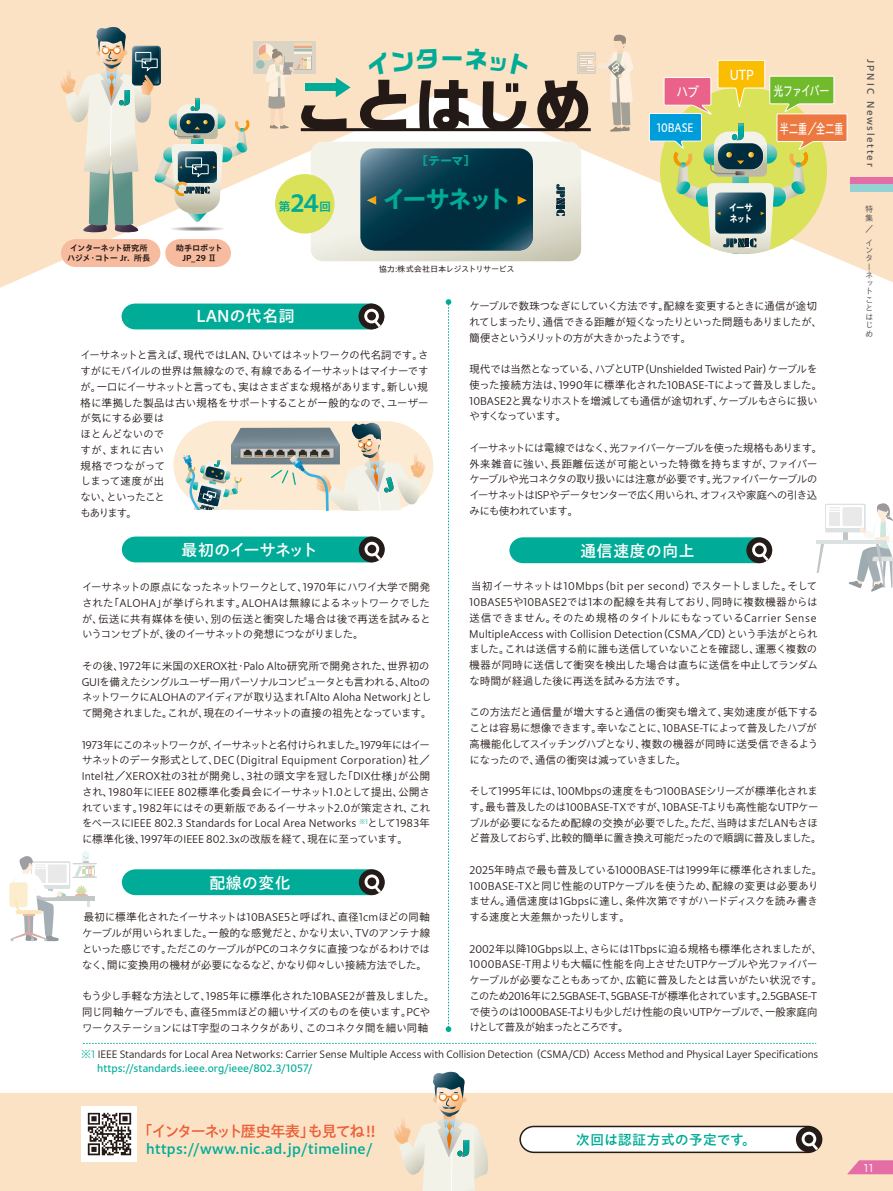
<style>
.page{position:relative;width:893px;height:1191px;background:#fce2c4}
.page>*{position:absolute;margin:0;border:0;box-sizing:border-box;transform-origin:0 0}
.t1{font:700 57px "Ro G San Srf Std";letter-spacing:.05em;color:#231916}
.t2{font:700 expanded 24px "P Aoto Gothic Std N";letter-spacing:-.14em;color:#00ac97}
.t3{font:700 16.5px "P Aoto Gothic Std N De";letter-spacing:-.015em;color:#fff}
.t4{font:700 16.5px "P Aoto Gothic Std N De";letter-spacing:-.075em;color:#fff}
.t5{font:700 15.6px "P Aoto Gothic Std N De";letter-spacing:-.125em;color:#eb603a}
.t6{font:700 14.25px "P Aoto Gothic Std N De";letter-spacing:.02em;color:#00ac97}
.t7{font:700 14.25px "P Aoto Gothic Std N De";letter-spacing:-.015em;color:#00ac97}
.t8{font:500 14.25px "P Aoto Gothic Std N";letter-spacing:-.07em;color:#fff;scale:.68 1}
.t9{font:500 14.25px "P Aoto Gothic Std N";letter-spacing:-.07em;color:#fff;scale:.74 1}
.t10{font:500 14.25px "P Aoto Gothic Std N";letter-spacing:-.07em;color:#fff;scale:.88 1}
.t11{font:700 12.15px "P Aoto Gothic Std N";color:#00ac97}
.t12{font:500 12px "P Aoto Gothic Std N";letter-spacing:-.01em;color:#fff;scale:.88 1}
.t13{font:700 expanded 12px "P Aoto Gothic Std N";color:#00ac97}
.t14{font:11.1px "P Aoto Gothic Std N";color:#fff;scale:.9 1}
.t15{font:300 10.95px/15.8px "P Aoto Gothic Std N";letter-spacing:-.06em;color:#211614}
.t16{font:300 10.95px/15.8px "P Aoto Gothic Std N";letter-spacing:-.025em;color:#211614}
.t17{font:300 10.95px/15.8px "P Aoto Gothic Std N";letter-spacing:-.1em;color:#211614}
.t18{font:300 10.95px/15.8px "P Aoto Gothic Std N";letter-spacing:-.095em;color:#211614}
.t19{font:300 10.5px/13.5px "P Aoto Gothic Std N";letter-spacing:-.005em;color:#211614}
.t20{font:700 9.75px "P Aoto Gothic Std N De";letter-spacing:.18em;color:#595857}
.t21{font:700 expanded 9.3px/10.6px "P Aoto Gothic Std N";letter-spacing:-.125em;color:#fff;scale:.9 1}
.t22{font:700 8.25px/10.5px "P Aoto Gothic Std N";letter-spacing:-.065em;color:#211614;text-align:center}
.t23{font:8.25px "P Aoto Gothic Std N";letter-spacing:-.045em;color:#231916}
.t24{font:8.25px/8.4px "P Aoto Gothic Std N";color:#595857}
.t25{font:700 8.25px/10.5px "P Aoto Gothic Std N";letter-spacing:-.045em;color:#211614;text-align:center}
.s1{font-family:"TBUD Go Std"}
.s2{font-size:24.15px}
.s3{color:#00ac97}
.s4{font-weight:500;color:#00ac97}
</style>
<div class="page">
<div style="left:1px;top:91px;width:892px;height:1001px;background:#fff"></div>
<svg style="left:392px;top:1071px;width:98px;height:120px"></svg>
<div style="left:843px;top:525px;width:5px;height:15px;background:#c1c6c6"></div>
<svg style="left:825px;top:504px;width:41px;height:28px"></svg>
<div style="left:827px;top:505px;width:37px;height:23px;background:#fff"></div>
<svg style="left:829px;top:507px;width:11px;height:4px"></svg>
<div style="left:829px;top:512px;width:11px;height:14px;background:#e9e9e9"></div>
<div style="left:842px;top:507px;width:20px;height:19px;background:#e9e9e9;border-radius:2px"></div>
<svg style="left:814px;top:542px;width:10px;height:31px"></svg>
<hr style="left:816px;top:540px;width:67px;height:3px;background:#bac4c3">
<svg style="left:849px;top:503px;width:44px;height:88px;background:#e0e2e3"></svg>
<div style="left:803px;top:573px;width:29px;height:61px;background:#fff"></div>
<hr style="left:0;top:0;width:1px;height:1191px;background:#fbe8f1">
<div style="left:577px;top:52px;width:19px;height:22px;background:#dacebf"></div>
<svg style="left:578px;top:35px;width:55px;height:97px"></svg>
<svg style="left:253px;top:41px;width:63px;height:32px"></svg>
<div style="left:285px;top:56px;width:27px;height:14px;background:#bfb8a8"></div>
<svg style="left:256px;top:60px;width:9px;height:9px"></svg>
<svg style="left:258px;top:44px;width:53px;height:85px"></svg>
<svg style="left:61px;top:239px;width:170px;height:28px;background:#f7c1a8"></svg>
<img style="left:82px;top:1106px;width:55px;height:55px">
<svg style="left:59px;top:27px;width:191px;height:206px"></svg>
<svg style="left:311px;top:142px;width:270px;height:119px;background:#6c868a"></svg>
<div style="left:275px;top:174px;width:59px;height:59px;background:#dae259;border-radius:50%"></div>
<div style="left:299px;top:78px;width:52px;height:16px;background:#fce2c4"></div>
<div style="left:305px;top:84px;width:34px;height:7px;background:#00ac97"></div>
<svg style="left:336px;top:77px;width:15px;height:20px"></svg>
<hr style="left:301px;top:128px;width:290px;height:3px;background:#231916">
<svg style="left:519px;top:1125px;width:304px;height:28px;background:#dedbd9"></svg>
<svg style="left:649px;top:60px;width:198px;height:194px"></svg>
<svg style="left:73px;top:851px;width:24px;height:26px"></svg>
<hr style="left:87px;top:898px;width:2px;height:37px;background:#bac4c3">
<hr style="left:24px;top:896px;width:71px;height:4px;background:#c1c6c6">
<svg style="left:31px;top:861px;width:39px;height:28px"></svg>
<div style="left:32px;top:862px;width:37px;height:22px;background:#fff"></div>
<div style="left:48px;top:864px;width:19px;height:19px;background:#efefef"></div>
<svg style="left:9px;top:882px;width:19px;height:25px"></svg>
<svg style="left:10px;top:854px;width:56px;height:87px"></svg>
<svg style="left:75px;top:885px;width:13px;height:11px"></svg>
<div style="left:81px;top:907px;width:33px;height:52px;background:#fff"></div>
<svg style="left:122px;top:303px;width:262px;height:26px;background:#10a895"></svg>
<svg style="left:446px;top:299px;width:5px;height:733px;background:#e2f5f3"></svg>
<svg style="left:122px;top:536px;width:263px;height:26px;background:#11a895"></svg>
<svg style="left:122px;top:869px;width:263px;height:26px;background:#0fa794"></svg>
<svg style="left:509px;top:537px;width:263px;height:26px;background:#0fa794"></svg>
<svg style="left:83px;top:1043px;width:733px;height:1px"></svg>
<svg style="left:173px;top:420px;width:260px;height:90px"></svg>
<svg style="left:847px;top:1160px;width:46px;height:14px"></svg>
<div style="left:850px;top:177px;width:43px;height:7px;background:#e46da5"></div>
<div style="left:850px;top:184px;width:43px;height:8px;background:#94d2d3"></div>
<p class="t22" style="left:67px;top:243px;width:85px">インターネット研究所ハジメ・コトー Jr. 所長</p>
<p class="t25" style="left:176px;top:243px;width:48px">助手ロボット<br>JP_29 <span class="s1">Ⅱ</span></p>
<h1 class="t1" style="left:296px;top:66px;width:297px">ことはじめ</h1>
<p class="t11" style="left:279px;top:200px;width:54px">第<span class="s2">24</span>回</p>
<p class="t13" style="left:416px;top:153px;width:61px">［テーマ］</p>
<h2 class="t2" style="left:382px;top:186px;width:130px">イーサネット</h2>
<p class="t23" style="left:379px;top:264px;width:138px">協力:株式会社日本レジストリサービス</p>
<h3 class="t10" style="left:676px;top:84px;width:28px">ハブ</h3>
<p class="t12" style="left:657px;top:121px;width:43px">10BASE</p>
<h3 class="t10" style="left:730px;top:67px;width:29px">UTP</h3>
<h3 class="t9" style="left:773px;top:83px;width:78px">光ファイバー</h3>
<h3 class="t8" style="left:779px;top:120px;width:96px">半二重／全二重</h3>
<p class="t21" style="left:729px;top:203px;width:28px">イーサネット</p>
<h3 class="t3" style="left:196px;top:307px;width:100px">LANの代名詞</h3>
<p class="t15" style="left:80px;top:348px;width:350px">イーサネットと言えば、現代ではLAN、ひいてはネットワークの代名詞です。さすがにモバイルの世界は無線なので、有線であるイーサネットはマイナーですが。一口にイーサネットと言っても、実はさまざまな規格があります。新しい規格に準拠した製品は古い規格をサポートすることが一般的なので、ユーザーが気にする必要は<br>ほとんどないので<br>すが、まれに古い<br>規格でつながって<br>しまって速度が出<br>ない、といったこと<br>もあります。</p>
<h3 class="t4" style="left:181px;top:540px;width:138px">最初のイーサネット</h3>
<p class="t18" style="left:469px;top:299px;width:355px">ケーブルで数珠つなぎにしていく方法です。配線を変更するときに通信が途切れてしまったり、通信できる距離が短くなったりといった問題もありましたが、簡便さというメリットの方が大きかったようです。</p>
<p class="t15" style="left:469px;top:362px;width:355px">現代では当然となっている、ハブとUTP（Unshielded Twisted Pair）ケーブルを使った接続方法は、1990年に標準化された10BASE-Tによって普及しました。10BASE2と異なりホストを増減しても通信が途切れず、ケーブルもさらに扱いやすくなっています。</p>
<p class="t17" style="left:469px;top:441px;width:355px">イーサネットには電線ではなく、光ファイバーケーブルを使った規格もあります。外来雑音に強い、長距離伝送が可能といった特徴を持ちますが、ファイバーケーブルや光コネクタの取り扱いには注意が必要です。光ファイバーケーブルのイーサネットはISPやデータセンターで広く用いられ、オフィスや家庭への引き込みにも使われています。</p>
<h3 class="t3" style="left:580px;top:541px;width:116px">通信速度の向上</h3>
<p class="t16" style="left:469px;top:579px;width:350px">当初イーサネットは10Mbps（bit per second）でスタートしました。そして10BASE5や10BASE2では1本の配線を共有しており、同時に複数機器からは送信できません。そのため規格のタイトルにもなっているCarrier Sense MultipleAccess with Collision Detection（CSMA／CD）という手法がとられました。これは送信する前に誰も送信していないことを確認し、運悪く複数の機器が同時に送信して衝突を検出した場合は直ちに送信を中止してランダムな時間が経過した後に再送を試みる方法です。</p>
<p class="t15" style="left:469px;top:705px;width:351px">この方法だと通信量が増大すると通信の衝突も増えて、実効速度が低下することは容易に想像できます。幸いなことに、10BASE-Tによって普及したハブが高機能化してスイッチングハブとなり、複数の機器が同時に送受信できるようになったので、通信の衝突は減っていきました。</p>
<p class="t15" style="left:469px;top:784px;width:354px">そして1995年には、100Mbpsの速度をもつ100BASEシリーズが標準化されます。最も普及したのは100BASE-TXですが、10BASE-Tよりも高性能なUTPケーブルが必要になるため配線の交換が必要でした。ただ、当時はまだLANもさほど普及しておらず、比較的簡単に置き換え可能だったので順調に普及しました。</p>
<p class="t15" style="left:469px;top:863px;width:355px">2025年時点で最も普及している1000BASE-Tは1999年に標準化されました。100BASE-TXと同じ性能のUTPケーブルを使うため、配線の変更は必要ありません。通信速度は1Gbpsに達し、条件次第ですがハードディスクを読み書きする速度と大差無かったりします。</p>
<p class="t15" style="left:469px;top:941px;width:355px">2002年以降10Gbps以上、さらには1Tbpsに迫る規格も標準化されましたが、1000BASE-T用よりも大幅に性能を向上させたUTPケーブルや光ファイバーケーブルが必要なこともあってか、広範に普及したとは言いがたい状況です。このため2016年に2.5GBASE-T、5GBASE-Tが標準化されています。2.5GBASE-Tで使うのは1000BASE-Tよりも少しだけ性能の良いUTPケーブルで、一般家庭向けとして普及が始まったところです。</p>
<p class="t19" style="left:97px;top:1048px;width:723px;text-indent:-16px"><span class="s3">※1</span> IEEE Standards for Local Area Networks: Carrier Sense Multiple Access with Collision Detection （CSMA/CD）Access Method and Physical Layer Specifications <span class="s4">https://standards.ieee.org/ieee/802.3/1057/</span></p>
<p class="t15" style="left:82px;top:580px;width:351px;text-align:justify">イーサネットの原点になったネットワークとして、1970年にハワイ大学で開発された「ALOHA」が挙げられます。ALOHAは無線によるネットワークでしたが、伝送に共有媒体を使い、別の伝送と衝突した場合は後で再送を試みるというコンセプトが、後のイーサネットの発想につながりました。</p>
<p class="t15" style="left:82px;top:659px;width:352px">その後、1972年に米国のXEROX社・Palo Alto研究所で開発された、世界初のGUIを備えたシングルユーザー用パーソナルコンピュータとも言われる、AltoのネットワークにALOHAのアイディアが取り込まれ「Alto Aloha Network」として開発されました。これが、現在のイーサネットの直接の祖先となっています。</p>
<p class="t15" style="left:82px;top:737px;width:350px;text-align:justify">1973年にこのネットワークが、イーサネットと名付けられました。1979年にはイーサネットのデータ形式として、DEC（Digitral Equipment Corporation）社／Intel社／XEROX社の3社が開発し、3社の頭文字を冠した「DIX仕様」が公開され、1980年にIEEE 802標準化委員会にイーサネット1.0として提出、公開されています。1982年にはその更新版であるイーサネット2.0が策定され、これをベースにIEEE 802.3 Standards for Local Area Networks <sup>※1</sup>として1983年に標準化後、1997年のIEEE 802.3xの改版を経て、現在に至っています。</p>
<h3 class="t3" style="left:209px;top:873px;width:83px">配線の変化</h3>
<p class="t15" style="left:82px;top:910px;width:350px;text-align:justify">最初に標準化されたイーサネットは10BASE5と呼ばれ、直径1cmほどの同軸ケーブルが用いられました。一般的な感覚だと、かなり太い、TVのアンテナ線といった感じです。ただこのケーブルがPCのコネクタに直接つながるわけではなく、間に変換用の機材が必要になるなど、かなり仰々しい接続方法でした。</p>
<p class="t15" style="left:82px;top:989px;width:355px">もう少し手軽な方法として、1985年に標準化された10BASE2が普及しました。同じ同軸ケーブルでも、直径5mmほどの細いサイズのものを使います。PCやワークステーションにはT字型のコネクタがあり、このコネクタ間を細い同軸</p>
<h3 class="t5" style="left:137px;top:1122px;width:240px">「インターネット歴史年表」も見てね!!</h3>
<h3 class="t6" style="left:146px;top:1141px;width:228px">https://www.nic.ad.jp/timeline/</h3>
<h3 class="t7" style="left:576px;top:1132px;width:182px">次回は認証方式の予定です。</h3>
<p class="t20" style="left:876px;top:59px;width:109px;rotate:90deg">JPNIC Newsletter</p>
<p class="t24" style="left:865px;top:205px;width:9px">特集</p>
<p class="t24" style="left:865px;top:223px;width:9px;line-height:13.6px">／イ</p>
<p class="t24" style="left:865px;top:247px;width:9px">ンターネットことはじめ</p>
<p class="t14" style="left:864px;top:1159px;width:12px">11</p>
</div>
